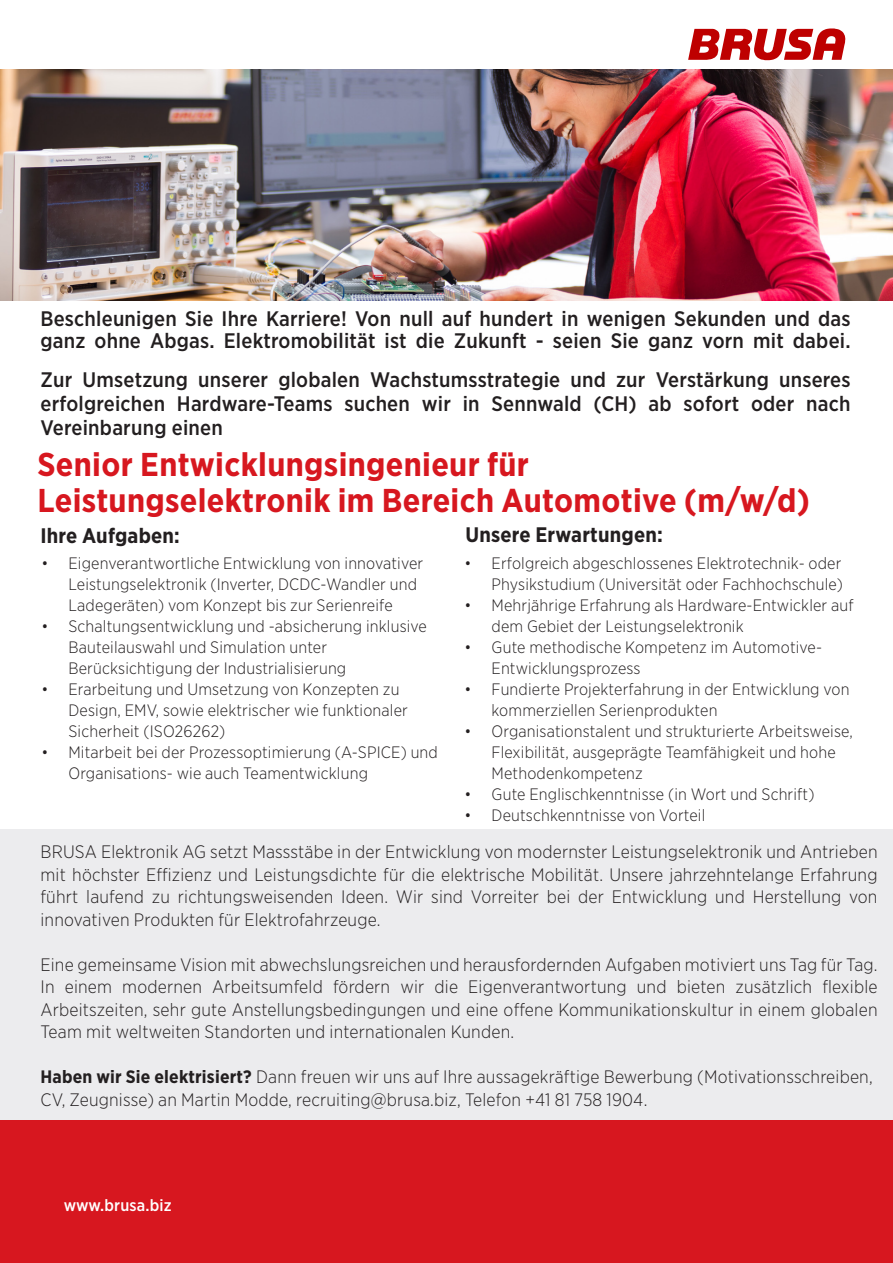
<style>
.page{position:relative;width:893px;height:1263px;background:#fff}
.page>*{position:absolute;margin:0;border:0;box-sizing:border-box;transform-origin:0 0}
.t1{font:700 33px "Gotham Narrow";letter-spacing:.01em;color:#d7171f}
.t2{font:500 21px/24px "Gotham Narrow";letter-spacing:.01em;color:#231f20}
.t3{font:700 21px "Gotham Narrow";letter-spacing:.01em;color:#231f20}
.t4{font:300 18px/22.5px "Gotham Narrow";letter-spacing:.01em;color:#231f20;text-align:justify}
.t5{font:300 16.5px/21px "Gotham Narrow";letter-spacing:.01em;color:#231f20}
.u-tit_w{font:500 16.5px "Gotham Narrow";letter-spacing:.01em;color:#fff}
.s1{font-weight:700}
</style>
<div class="page">
<div style="left:0;top:829px;width:893px;height:434px;background:#ececee"></div>
<div style="left:0;top:1121px;width:893px;height:142px;background:#d7171f"></div>
<img style="left:0;top:69px;width:893px;height:232px">
<svg style="left:688px;top:28px;width:157px;height:32px"></svg>
<p class="t2" style="left:40px;top:307px;width:812px;line-height:22.5px">Beschleunigen Sie Ihre Karriere! Von null auf hundert in wenigen Sekunden und das ganz ohne Abgas. Elektromobilität ist die Zukunft - seien Sie ganz vorn mit dabei.</p>
<p class="t2" style="left:40px;top:367px;width:812px;text-align:justify">Zur Umsetzung unserer globalen Wachstumsstrategie und zur Verstärkung unseres erfolgreichen Hardware-Teams suchen wir in Sennwald (CH) ab sofort oder nach Vereinbarung einen</p>
<p class="t1" style="left:37px;top:443px;width:493px">Senior Entwicklungsingenieur für</p>
<p class="t1" style="left:37px;top:479px;width:774px">Leistungselektronik im Bereich Automotive (m/w/d)</p>
<p class="t3" style="left:40px;top:522px;width:141px">Ihre Aufgaben:</p>
<p class="t3" style="left:465px;top:521px;width:199px">Unsere Erwartungen:</p>
<p class="t5" style="left:68px;top:552px;width:356px;text-indent:-27px">• Eigenverantwortliche Entwicklung von innovativer<br>Leistungselektronik (Inverter, DCDC-Wandler und<br>Ladegeräten) vom Konzept bis zur Serienreife</p>
<p class="t5" style="left:68px;top:615px;width:360px;text-indent:-27px">• Schaltungsentwicklung und -absicherung inklusive<br>Bauteilauswahl und Simulation unter<br>Berücksichtigung der Industrialisierung</p>
<p class="t5" style="left:68px;top:678px;width:341px;text-indent:-27px">• Erarbeitung und Umsetzung von Konzepten zu<br>Design, EMV, sowie elektrischer wie funktionaler<br>Sicherheit (ISO26262)</p>
<p class="t5" style="left:68px;top:741px;width:371px;text-indent:-27px">• Mitarbeit bei der Prozessoptimierung (A-SPICE) und<br>Organisations- wie auch Teamentwicklung</p>
<p class="t5" style="left:465px;top:552px;width:380px;text-align:right">• Erfolgreich abgeschlossenes Elektrotechnik- oder<br>Physikstudium (Universität oder Fachhochschule)</p>
<p class="t5" style="left:492px;top:594px;width:364px;text-indent:-27px">• Mehrjährige Erfahrung als Hardware-Entwickler auf dem Gebiet der Leistungselektronik</p>
<p class="t5" style="left:492px;top:636px;width:332px;text-indent:-27px">• Gute methodische Kompetenz im Automotive-<br>Entwicklungsprozess</p>
<p class="t5" style="left:492px;top:678px;width:359px;text-indent:-27px">• Fundierte Projekterfahrung in der Entwicklung von kommerziellen Serienprodukten</p>
<p class="t5" style="left:492px;top:720px;width:363px;text-indent:-27px">• Organisationstalent und strukturierte Arbeitsweise,<br>Flexibilität, ausgeprägte Teamfähigkeit und hohe<br>Methodenkompetenz</p>
<p class="t5" style="left:465px;top:783px;width:351px">• Gute Englischkenntnisse (in Wort und Schrift)</p>
<p class="t5" style="left:465px;top:804px;width:242px">• Deutschkenntnisse von Vorteil</p>
<p class="t4" style="left:40px;top:840px;width:839px">BRUSA Elektronik AG setzt Massstäbe in der Entwicklung von modernster Leistungselektronik und Antrieben mit höchster Effizienz und Leistungsdichte für die elektrische Mobilität. Unsere jahrzehntelange Erfahrung führt laufend zu richtungsweisenden Ideen. Wir sind Vorreiter bei der Entwicklung und Herstellung von innovativen Produkten für Elektrofahrzeuge.</p>
<p class="t4" style="left:40px;top:952px;width:839px">Eine gemeinsame Vision mit abwechslungsreichen und herausfordernden Aufgaben motiviert uns Tag für Tag.<br>In einem modernen Arbeitsumfeld fördern wir die Eigenverantwortung und bieten zusätzlich flexible Arbeitszeiten, sehr gute Anstellungsbedingungen und eine offene Kommunikationskultur in einem globalen Team mit weltweiten Standorten und internationalen Kunden.</p>
<p class="t4" style="left:40px;top:1065px;width:834px"><span class="s1">Haben wir Sie elektrisiert?</span> Dann freuen wir uns auf Ihre aussagekräftige Bewerbung (Motivationsschreiben,<br>CV, Zeugnisse) an Martin Modde, recruiting@brusa.biz, Telefon +41 81 758 1904.</p>
<p class="u-tit_w" style="left:64px;top:1194px;width:109px">www.brusa.biz</p>
</div>
